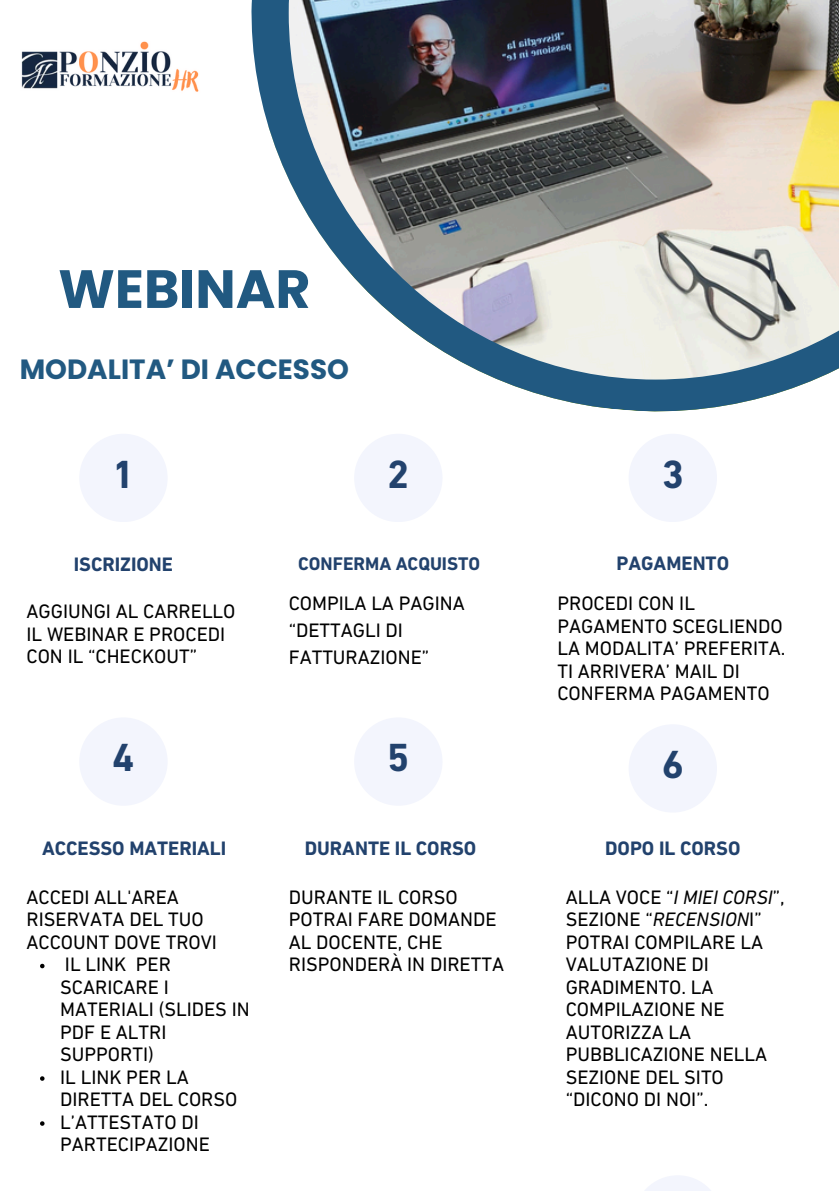
<style>
.page{position:relative;width:839px;height:1191px;background:#fff}
.page>*{position:absolute;margin:0;border:0;box-sizing:border-box;transform-origin:0 0}
.t1{font:700 53.8px "Poppins";color:#215981}
.t2{font:700 40px "DIN Next LT Pro";color:#22426d}
.t3{font:700 27.8px "Poppins";color:#215981}
.t4{font:19.8px/22.4px "DIN Next LT Pro";color:#000}
.t5{font:700 19.8px "DIN Next LT Pro";color:#22426d}
.t6{font:700 18.6px "DIN Next LT Pro";color:#22426d}
.s1{font-style:italic}
</style>
<div class="page">
<div style="left:79px;top:717px;width:89px;height:89px;background:#f3f5fd;border-radius:50%"></div>
<div style="left:628px;top:434px;width:89px;height:88px;background:#f3f5fd;border-radius:50%"></div>
<div style="left:354px;top:717px;width:88px;height:89px;background:#f3f5fd;border-radius:50%"></div>
<div style="left:633px;top:1175px;width:89px;height:16px;background:#f3f5fd"></div>
<div style="left:628px;top:724px;width:89px;height:89px;background:#f3f5fd;border-radius:50%"></div>
<div style="left:79px;top:434px;width:89px;height:88px;background:#f3f5fd;border-radius:50%"></div>
<div style="left:354px;top:434px;width:88px;height:88px;background:#f3f5fd;border-radius:50%"></div>
<img style="left:21px;top:41px;width:178px;height:51px">
<svg style="left:251px;top:0;width:563px;height:412px"></svg>
<img style="left:289px;top:0;width:549px;height:380px">
<svg style="left:40px;top:964px;width:5px;height:4px"></svg>
<svg style="left:40px;top:1076px;width:5px;height:5px"></svg>
<svg style="left:40px;top:1121px;width:5px;height:5px"></svg>
<p class="t1" style="left:58px;top:251px;width:254px">WEBINAR</p>
<h4 class="t3" style="left:20px;top:350px;width:331px">MODALITA’ DI ACCESSO</h4>
<p class="t2" style="left:112px;top:458px;width:24px">1</p>
<p class="t2" style="left:387px;top:458px;width:24px">2</p>
<p class="t2" style="left:661px;top:458px;width:24px">3</p>
<p class="t6" style="left:298px;top:556px;width:183px">CONFERMA ACQUISTO</p>
<h3 class="t5" style="left:74px;top:556px;width:101px">ISCRIZIONE</h3>
<h3 class="t4" style="left:27px;top:602px;width:210px">AGGIUNGI AL CARRELLO<br>IL WEBINAR E PROCEDI<br>CON IL “CHECKOUT”</h3>
<h4 class="t4" style="left:289px;top:591px;width:177px;line-height:27px">COMPILA LA PAGINA “DETTAGLI DI<br>FATTURAZIONE”</h4>
<p class="t5" style="left:616px;top:555px;width:114px">PAGAMENTO</p>
<h4 class="t4" style="left:557px;top:594px;width:230px">PROCEDI CON IL<br>PAGAMENTO SCEGLIENDO<br>LA MODALITA’ PREFERITA.<br>TI ARRIVERA’ MAIL DI<br>CONFERMA PAGAMENTO</h4>
<p class="t2" style="left:112px;top:741px;width:24px">4</p>
<h3 class="t5" style="left:42px;top:840px;width:186px">ACCESSO MATERIALI</h3>
<h3 class="t4" style="left:27px;top:888px;width:192px">ACCEDI ALL'AREA<br>RISERVATA DEL TUO<br>ACCOUNT DOVE TROVI</h3>
<h3 class="t4" style="left:60px;top:955px;width:191px">IL LINK PER<br>SCARICARE I<br>MATERIALI (SLIDES IN<br>PDF E ALTRI<br>SUPPORTI)</h3>
<h4 class="t4" style="left:60px;top:1068px;width:179px">IL LINK PER LA<br>DIRETTA DEL CORSO</h4>
<p class="t4" style="left:60px;top:1113px;width:151px">L’ATTESTATO DI<br>PARTECIPAZIONE</p>
<h1 class="t2" style="left:387px;top:741px;width:24px">5</h1>
<h2 class="t2" style="left:661px;top:748px;width:24px">6</h2>
<p class="t5" style="left:305px;top:840px;width:173px">DURANTE IL CORSO</p>
<p class="t4" style="left:289px;top:888px;width:217px">DURANTE IL CORSO<br>POTRAI FARE DOMANDE<br>AL DOCENTE, CHE<br>RISPONDERÀ IN DIRETTA</p>
<h4 class="t5" style="left:605px;top:840px;width:137px">DOPO IL CORSO</h4>
<h4 class="t4" style="left:565px;top:888px;width:220px">ALLA VOCE “<span class="s1">I MIEI CORSI</span>”,<br>SEZIONE “<span class="s1">RECENSION</span>I”<br>POTRAI COMPILARE LA<br>VALUTAZIONE DI<br>GRADIMENTO. LA<br>COMPILAZIONE NE<br>AUTORIZZA LA<br>PUBBLICAZIONE NELLA<br>SEZIONE DEL SITO “DICONO DI NOI”.</h4>
</div>
